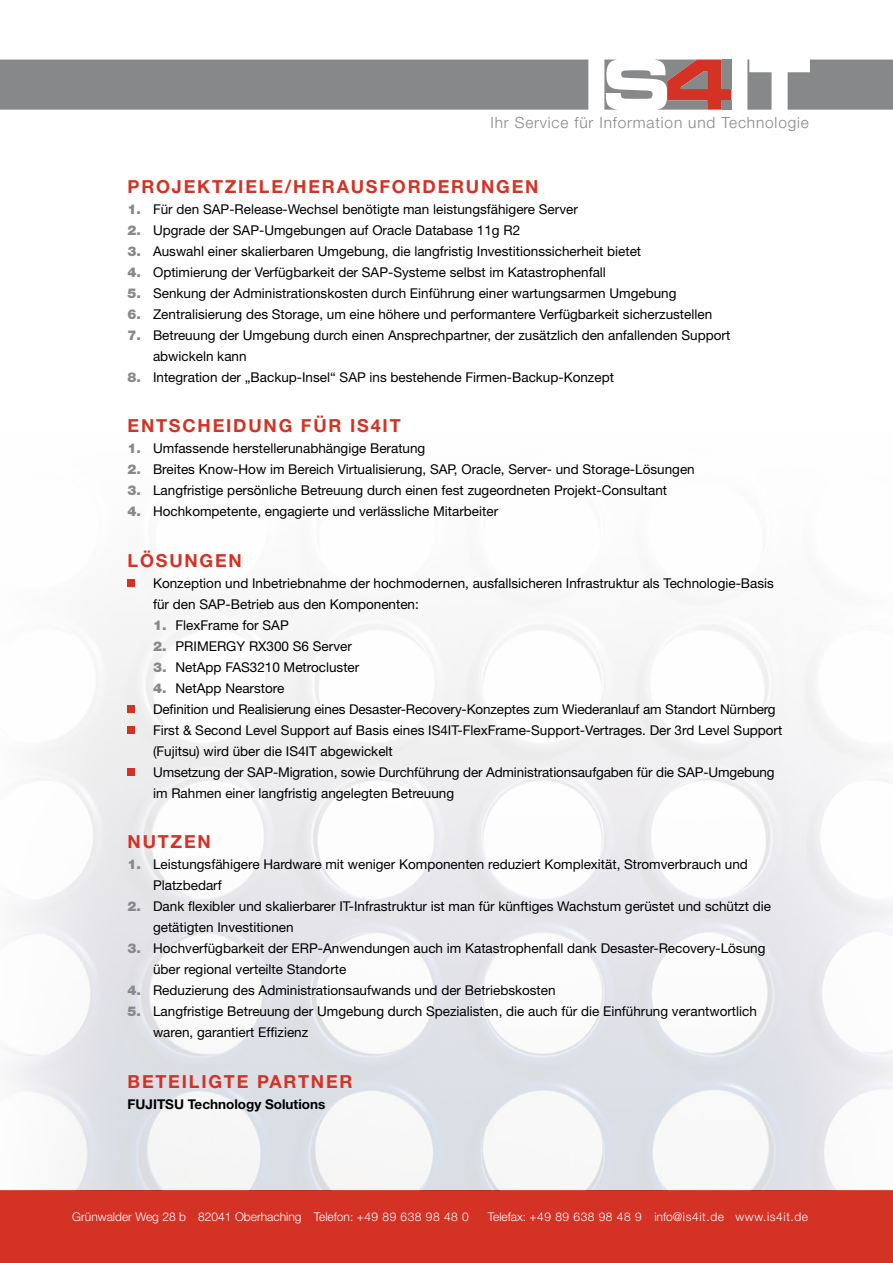
<style>
.page{position:relative;width:893px;height:1263px;background:#fff}
.page>*{position:absolute;margin:0;border:0;box-sizing:border-box;transform-origin:0 0}
.t1{font:700 18px "Helvetica Neue";letter-spacing:.1em;color:#d43225}
.t2{font:300 15.45px "Helvetica Neue";letter-spacing:.055em;color:#87888a}
.t3{font:13.5px/21px "Helvetica Neue";color:#000}
.t4{font:700 13.5px "Helvetica Neue";color:#000}
.t5{font:300 12px "Helvetica Neue";color:#fff}
.t6{font:300 12px "Helvetica Neue";letter-spacing:.04em;color:#fff}
.s1{font-weight:900;color:#87888a}
</style>
<div class="page">
<svg style="left:788px;top:60px;width:105px;height:50px"></svg>
<svg style="left:747px;top:60px;width:24px;height:50px"></svg>
<svg style="left:604px;top:60px;width:127px;height:50px"></svg>
<div style="left:0;top:60px;width:588px;height:50px;background:#87888a"></div>
<div style="left:0;top:1191px;width:893px;height:72px;background:#d43225"></div>
<img style="left:0;top:579px;width:893px;height:612px">
<div style="left:128px;top:580px;width:7px;height:7px;background:#d43225"></div>
<div style="left:128px;top:706px;width:7px;height:7px;background:#d43225"></div>
<div style="left:128px;top:727px;width:7px;height:7px;background:#d43225"></div>
<div style="left:128px;top:769px;width:7px;height:7px;background:#d43225"></div>
<p class="t2" style="left:490px;top:113px;width:320px">Ihr Service für Information und Technologie</p>
<h1 class="t1" style="left:128px;top:175px;width:96px">PROJEKTZI</h1>
<h1 class="t1" style="left:245px;top:175px;width:295px">ELE/HERAUSFORDERUNGEN</h1>
<p class="t3" style="left:128px;top:198px;width:452px"><span class="s1">1.</span> Für den SAP-Release-Wechsel benötigte man leistungsfähigere Server</p>
<p class="t3" style="left:128px;top:219px;width:394px"><span class="s1">2.</span> Upgrade der SAP-Umgebungen auf Oracle Database 11g R2</p>
<p class="t3" style="left:128px;top:240px;width:515px"><span class="s1">3.</span> Auswahl einer skalierbaren Umgebung, die langfristig Investitionssicherheit bietet</p>
<p class="t3" style="left:128px;top:261px;width:480px"><span class="s1">4.</span> Optimierung der Verfügbarkeit der SAP-Systeme selbst im Katastrophenfall</p>
<p class="t3" style="left:128px;top:282px;width:550px"><span class="s1">5.</span> Senkung der Administrationskosten durch Einführung einer wartungsarmen Umgebung</p>
<p class="t3" style="left:128px;top:303px;width:586px"><span class="s1">6.</span> Zentralisierung des Storage, um eine höhere und performantere Verfügbarkeit sicherzustellen</p>
<p class="t3" style="left:153px;top:324px;width:579px;text-indent:-26px"><span class="s1">7.</span> Betreuung der Umgebung durch einen Ansprechpartner, der zusätzlich den anfallenden Support abwickeln kann</p>
<p class="t3" style="left:128px;top:366px;width:488px"><span class="s1">8.</span> Integration der „Backup-Insel“ SAP ins bestehende Firmen-Backup-Konzept</p>
<h1 class="t1" style="left:128px;top:415px;width:275px">ENTSCHEIDUNG FÜR IS4IT</h1>
<p class="t3" style="left:128px;top:438px;width:299px"><span class="s1">1.</span> Umfassende herstellerunabhängige Beratung</p>
<p class="t3" style="left:128px;top:459px;width:569px"><span class="s1">2.</span> Breites Know-How im Bereich Virtualisierung, SAP, Oracle, Server- und Storage-Lösungen</p>
<p class="t3" style="left:128px;top:480px;width:541px"><span class="s1">3.</span> Langfristige persönliche Betreuung durch einen fest zugeordneten Projekt-Consultant</p>
<p class="t3" style="left:128px;top:501px;width:372px"><span class="s1">4.</span> Hochkompetente, engagierte und verlässliche Mitarbeiter</p>
<h1 class="t1" style="left:128px;top:549px;width:116px">LÖSUNGEN</h1>
<p class="t3" style="left:153px;top:572px;width:622px">Konzeption und Inbetriebnahme der hochmodernen, ausfallsicheren Infrastruktur als Technologie-Basis für den SAP-Betrieb aus den Komponenten:</p>
<p class="t3" style="left:153px;top:614px;width:137px"><span class="s1">1.</span> FlexFrame for SAP</p>
<p class="t3" style="left:153px;top:635px;width:200px"><span class="s1">2.</span> PRIMERGY RX300 S6 Server</p>
<p class="t3" style="left:153px;top:656px;width:208px"><span class="s1">3.</span> NetApp FAS3210 Metrocluster</p>
<p class="t3" style="left:153px;top:677px;width:631px"><span class="s1">4.</span> NetApp Nearstore<br>Definition und Realisierung eines Desaster-Recovery-Konzeptes zum Wiederanlauf am Standort Nürnberg First &amp; Second Level Support auf Basis eines IS4IT-FlexFrame-Support-Vertrages. Der 3rd Level Support (Fujitsu) wird über die IS4IT abgewickelt<br>Umsetzung der SAP-Migration, sowie Durchführung der Administrationsaufgaben für die SAP-Umgebung im Rahmen einer langfristig angelegten Betreuung</p>
<h1 class="t1" style="left:128px;top:831px;width:85px">NUTZEN</h1>
<p class="t3" style="left:153px;top:854px;width:596px;text-indent:-26px"><span class="s1">1.</span> Leistungsfähigere Hardware mit weniger Komponenten reduziert Komplexität, Stromverbrauch und<br>Platzbedarf</p>
<p class="t3" style="left:153px;top:896px;width:619px;text-indent:-26px"><span class="s1">2.</span> Dank flexibler und skalierbarer IT-Infrastruktur ist man für künftiges Wachstum gerüstet und schützt die getätigten Investitionen</p>
<p class="t3" style="left:153px;top:938px;width:614px;text-indent:-26px"><span class="s1">3.</span> Hochverfügbarkeit der ERP-Anwendungen auch im Katastrophenfall dank Desaster-Recovery-Lösung über regional verteilte Standorte</p>
<p class="t3" style="left:128px;top:980px;width:430px"><span class="s1">4.</span> Reduzierung des Administrationsaufwands und der Betriebskosten</p>
<p class="t3" style="left:153px;top:1001px;width:605px;text-indent:-26px"><span class="s1">5.</span> Langfristige Betreuung der Umgebung durch Spezialisten, die auch für die Einführung verantwortlich waren, garantiert Effizienz</p>
<h1 class="t1" style="left:128px;top:1070px;width:86px">BETEILIGT</h1>
<h1 class="t1" style="left:237px;top:1070px;width:47px">E PART</h1>
<h1 class="t1" style="left:311px;top:1070px;width:37px">NER</h1>
<p class="t4" style="left:128px;top:1096px;width:9px">FUJ</p>
<p class="t4" style="left:153px;top:1096px;width:174px">ITSU TECHNOLOGY SOLUTIONS</p>
<p class="t5" style="left:72px;top:1210px;width:398px">Grünwalder Weg 28 b 82041 Oberhaching Telefon: +49 89 638 98 48 0</p>
<p class="t6" style="left:488px;top:1210px;width:322px">Telefax: +49 89 638 98 48 9 info@is4it.de www.is4it.de</p>
</div>
